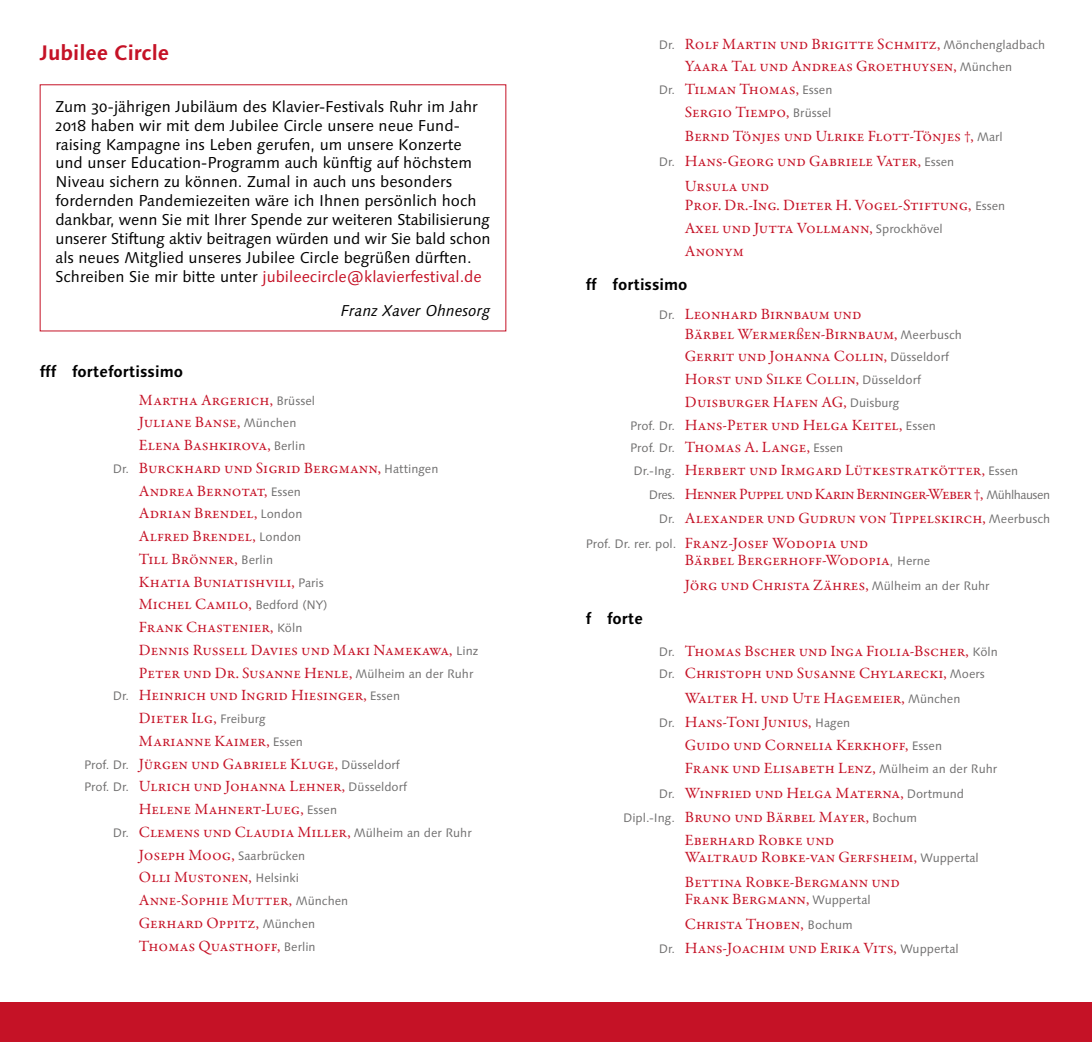
<style>
.page{position:relative;width:1092px;height:1042px;background:#fff}
.page>*{position:absolute;margin:0;border:0;box-sizing:border-box;transform-origin:0 0}
.t1{font:700 21px "Linotype Syntax Os F";color:#c51226}
.t2{font:15.75px/24.5px "Garamond Premr Pro";color:#c51226}
.t3{font:15.75px/18.9px "Linotype Syntax Os F";color:#000}
.t4{font:15.75px "Garamond Premr Pro";letter-spacing:-.04em;color:#c51226}
.t5{font:700 15.75px "Linotype Syntax Os F";color:#000}
.t6{font:italic 15.75px "Linotype Syntax Os F";color:#000}
.s1{color:#c51226}
.s2{font-family:"Linotype Syntax Os F";font-size:12.25px;color:#706f6f}
</style>
<div class="page">
<div style="left:0;top:1002px;width:546px;height:40px;background:#c51226"></div>
<div style="left:546px;top:1002px;width:545px;height:40px;background:#c51226"></div>
<h1 class="t1" style="left:40px;top:39px;width:131px">Jubilee Circle</h1>
<p class="t3" style="left:55px;top:97px;width:436px">Zum 30-jährigen Jubiläum des Klavier-Festivals Ruhr im Jahr 2018 haben wir mit dem Jubilee Circle unsere neue Fund&shy;raising Kampagne ins Leben gerufen, um unsere Konzerte und unser Education-Programm auch künftig auf höchstem Niveau sichern zu können. Zumal in auch uns besonders fordernden Pandemiezeiten wäre ich Ihnen persönlich hoch dankbar, wenn Sie mit Ihrer Spende zur weiteren Stabilisierung unserer Stiftung aktiv beitragen würden und wir Sie bald schon als neues Mitglied unseres Jubilee Circle begrüßen dürften.<br>Schreiben Sie mir bitte unter <span class="s1">jubileecircle@klavierfestival.de</span></p>
<p class="t6" style="left:341px;top:301px;width:151px">Franz Xaver Ohnesorg</p>
<p class="t5" style="left:40px;top:362px;width:145px">fff fortefortissimo</p>
<p class="t2" style="left:139px;top:388px;width:177px">Martha Argerich, <span class="s2">Brüssel</span></p>
<p class="t2" style="left:139px;top:410px;width:159px">Juliane Banse, <span class="s2">München</span></p>
<p class="t2" style="left:139px;top:433px;width:168px">Elena Bashkirova, <span class="s2">Berlin</span></p>
<p class="t2" style="left:113px;top:456px;width:327px"><span class="s2">Dr.</span> Burckhard und Sigrid Bergmann, <span class="s2">Hattingen</span></p>
<p class="t2" style="left:139px;top:479px;width:163px">Andrea Bernotat, <span class="s2">Essen</span></p>
<p class="t2" style="left:139px;top:501px;width:165px">Adrian Brendel, <span class="s2">London</span></p>
<p class="t2" style="left:139px;top:524px;width:164px">Alfred Brendel, <span class="s2">London</span></p>
<p class="t2" style="left:139px;top:547px;width:136px">Till Brönner, <span class="s2">Berlin</span></p>
<p class="t2" style="left:139px;top:570px;width:186px">Khatia Buniatishvili, <span class="s2">Paris</span></p>
<p class="t2" style="left:139px;top:592px;width:190px">Michel Camilo, <span class="s2">Bedford (NY)</span></p>
<p class="t2" style="left:139px;top:615px;width:165px">Frank Chastenier, <span class="s2">Köln</span></p>
<p class="t2" style="left:139px;top:638px;width:341px">Dennis Russell Davies und Maki Namekawa, <span class="s2">Linz</span></p>
<p class="t2" style="left:139px;top:661px;width:336px">Peter und Dr. Susanne Henle, <span class="s2">Mülheim an der Ruhr</span></p>
<p class="t2" style="left:113px;top:683px;width:289px"><span class="s2">Dr.</span> Heinrich und Ingrid Hiesinger, <span class="s2">Essen</span></p>
<p class="t2" style="left:139px;top:706px;width:128px">Dieter Ilg, <span class="s2">Freiburg</span></p>
<p class="t2" style="left:139px;top:729px;width:165px">Marianne Kaimer, <span class="s2">Essen</span></p>
<p class="t2" style="left:84px;top:752px;width:317px"><span class="s2">Prof. Dr.</span> Jürgen und Gabriele Kluge, <span class="s2">Düsseldorf</span></p>
<p class="t2" style="left:84px;top:774px;width:324px"><span class="s2">Prof. Dr.</span> Ulrich und Johanna Lehner, <span class="s2">Düsseldorf</span></p>
<p class="t2" style="left:139px;top:797px;width:199px">Helene Mahnert-Lueg, <span class="s2">Essen</span></p>
<p class="t2" style="left:113px;top:820px;width:360px"><span class="s2">Dr.</span> Clemens und Claudia Miller, <span class="s2">Mülheim an der Ruhr</span></p>
<p class="t2" style="left:139px;top:843px;width:168px">Joseph Moog, <span class="s2">Saarbrücken</span></p>
<p class="t2" style="left:139px;top:865px;width:161px">Olli Mustonen, <span class="s2">Helsinki</span></p>
<p class="t2" style="left:139px;top:888px;width:211px">Anne-Sophie Mutter, <span class="s2">München</span></p>
<p class="t2" style="left:139px;top:911px;width:178px">Gerhard Oppitz, <span class="s2">München</span></p>
<p class="t2" style="left:139px;top:934px;width:178px">Thomas Quasthoff, <span class="s2">Berlin</span></p>
<p class="t2" style="left:659px;top:32px;width:388px"><span class="s2">Dr.</span> Rolf Martin und Brigitte Schmitz, <span class="s2">Mönchengladbach</span></p>
<p class="t2" style="left:685px;top:55px;width:329px">Yaara Tal und Andreas Groethuysen, <span class="s2">München</span></p>
<p class="t2" style="left:659px;top:77px;width:175px"><span class="s2">Dr.</span> Tilman Thomas, <span class="s2">Essen</span></p>
<p class="t2" style="left:685px;top:100px;width:148px">Sergio Tiempo, <span class="s2">Brüssel</span></p>
<p class="t2" style="left:685px;top:125px;width:319px">Bernd Tönjes und Ulrike Flott-Tönjes †, <span class="s2">Marl</span></p>
<p class="t2" style="left:659px;top:149px;width:297px"><span class="s2">Dr.</span> Hans-Georg und Gabriele Vater, <span class="s2">Essen</span></p>
<p class="t2" style="left:685px;top:174px;width:86px">Ursula und</p>
<p class="t2" style="left:685px;top:193px;width:322px;line-height:23.3px">Prof. Dr.-Ing. Dieter H. Vogel-Stiftung, <span class="s2">Essen<br></span>Axel und Jutta Vollmann, <span class="s2">Sprockhövel<br></span>Anonym</p>
<p class="t5" style="left:585px;top:275px;width:103px">ff fortissimo</p>
<p class="t2" style="left:685px;top:305px;width:278px;line-height:19.2px;text-indent:-26px"><span class="s2">Dr.</span> Leonhard Birnbaum und<br>Bärbel Wermerßen-Birnbaum, <span class="s2">Meerbusch</span></p>
<p class="t2" style="left:685px;top:344px;width:265px">Gerrit und Johanna Collin, <span class="s2">Düsseldorf</span></p>
<p class="t2" style="left:685px;top:367px;width:237px">Horst und Silke Collin, <span class="s2">Düsseldorf</span></p>
<p class="t2" style="left:685px;top:390px;width:216px">Duisburger Hafen AG, <span class="s2">Duisburg</span></p>
<p class="t2" style="left:630px;top:413px;width:307px"><span class="s2">Prof. Dr.</span> Hans-Peter und Helga Keitel, <span class="s2">Essen</span></p>
<p class="t2" style="left:630px;top:435px;width:215px"><span class="s2">Prof. Dr.</span> Thomas A. Lange, <span class="s2">Essen</span></p>
<p class="t2" style="left:633px;top:458px;width:386px"><span class="s2">Dr.-Ing.</span> Herbert und Irmgard Lütkestratkötter, <span class="s2">Essen</span></p>
<p class="t4" style="left:649px;top:484px;width:402px"><span class="s2">Dres.</span> Henner Puppel und Karin Berninger-Weber †, <span class="s2">Mühlhausen</span></p>
<p class="t2" style="left:659px;top:506px;width:393px"><span class="s2">Dr.</span> Alexander und Gudrun von Tippelskirch, <span class="s2">Meerbusch</span></p>
<p class="t2" style="left:585px;top:531px;width:284px"><span class="s2">Prof. Dr. rer. pol.</span> Franz-Josef Wodopia und</p>
<p class="t2" style="left:685px;top:548px;width:306px">Bärbel Bergerhoff-Wodopia<span class="s2">, Herne<br></span>Jörg und Christa Zähres, <span class="s2">Mülheim an der Ruhr</span></p>
<p class="t5" style="left:585px;top:608px;width:59px">f forte</p>
<p class="t2" style="left:659px;top:640px;width:340px;line-height:22.8px"><span class="s2">Dr.</span> Thomas Bscher und Inga Fiolia-Bscher, <span class="s2">Köln<br>Dr.</span> Christoph und Susanne Chylarecki, <span class="s2">Moers</span></p>
<p class="t2" style="left:659px;top:686px;width:303px;text-indent:26px">Walter H. und Ute Hagemeier, <span class="s2">München<br>Dr.</span> Hans-Toni Junius, <span class="s2">Hagen</span></p>
<p class="t2" style="left:685px;top:734px;width:314px;line-height:22.8px">Guido und Cornelia Kerkhoff, <span class="s2">Essen<br></span>Frank und Elisabeth Lenz, <span class="s2">Mülheim an der Ruhr</span></p>
<p class="t2" style="left:623px;top:780px;width:342px;text-indent:36px"><span class="s2">Dr.</span> Winfried und Helga Materna, <span class="s2">Dortmund<br>Dipl.-Ing.</span> Bruno und Bärbel Mayer, <span class="s2">Bochum</span></p>
<p class="t2" style="left:685px;top:831px;width:295px;line-height:17.5px">Eberhard Robke und<br>Waltraud Robke-van Gerfsheim, <span class="s2">Wuppertal</span></p>
<p class="t2" style="left:685px;top:873px;width:216px;line-height:17.5px">Bettina Robke-Bergmann und<br>Frank Bergmann, <span class="s2">Wuppertal</span></p>
<p class="t2" style="left:659px;top:912px;width:301px;text-indent:26px">Christa Thoben, <span class="s2">Bochum<br>Dr.</span> Hans-Joachim und Erika Vits, <span class="s2">Wuppertal</span></p>
</div>
